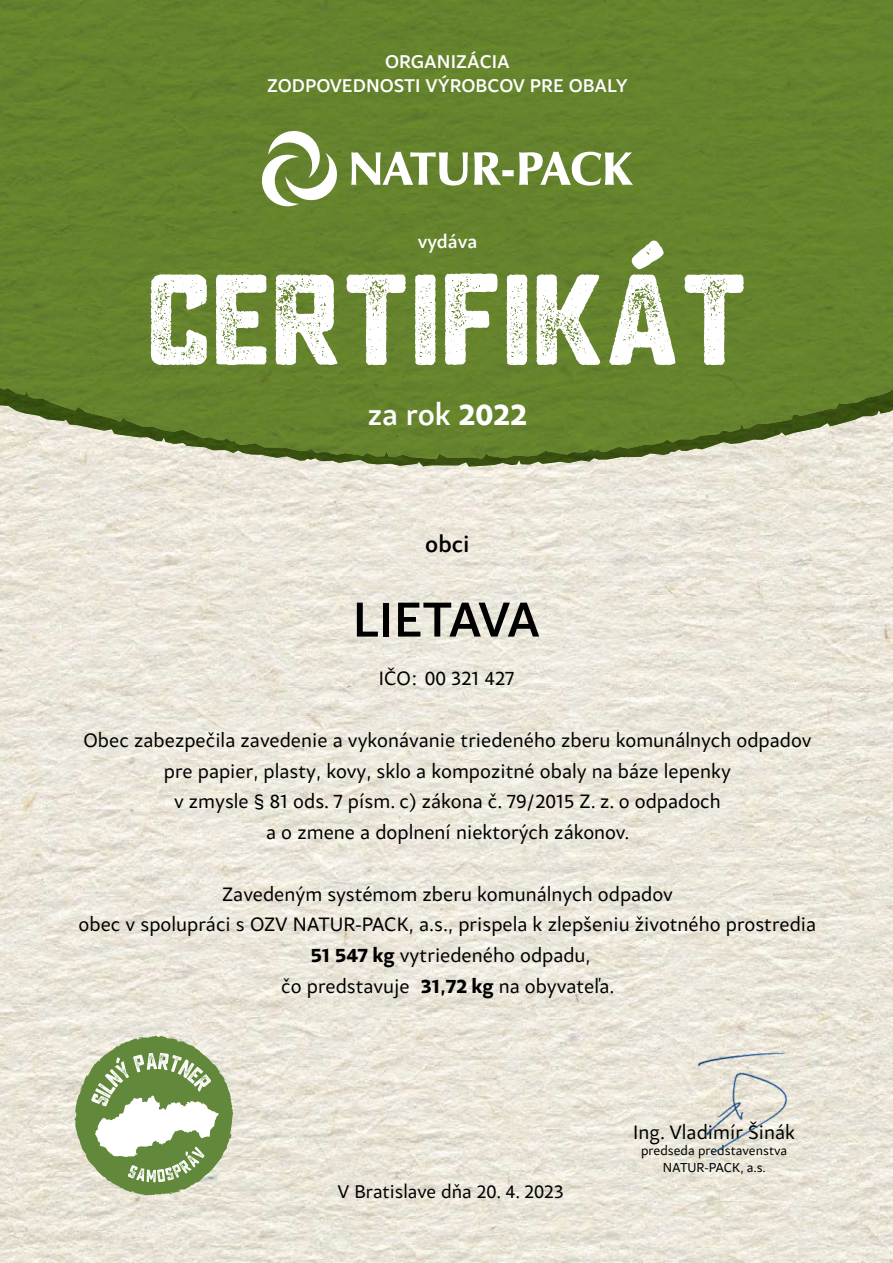
<style>
.page{position:relative;width:893px;height:1263px;background:#fff}
.page>*{position:absolute;margin:0;border:0;box-sizing:border-box;transform-origin:0 0}
.t1{font:129.3px "Sucrose Bold Two HQ";letter-spacing:.04em;color:#fff}
.t2{font:500 51.75px "Samo Sans Pro";letter-spacing:-.035em;color:#000}
.t3{font:500 31.5px "Samo Sans Pro";color:#fff}
.t4{font:500 24px "Samo Sans Pro";color:#000}
.t5{font:20.55px/30.8px "Samo Sans Pro";color:#000;text-align:center}
.t6{font:500 19.5px/23.4px "Samo Sans Pro";color:#fff;text-align:center}
.t7{font:19.5px "Samo Sans Pro";color:#000}
.t8{font:13.65px/16.4px "Samo Sans Pro";color:#000;text-align:center}
.s1{font-weight:700}
</style>
<div class="page">
<img style="left:0;top:467px;width:893px;height:796px">
<img style="left:657px;top:1044px;width:133px;height:109px">
<svg style="left:74px;top:1036px;width:159px;height:160px"></svg>
<svg style="left:737px;top:0;width:156px;height:459px;background:#6c8737"></svg>
<div style="left:0;top:0;width:737px;height:459px;background:#65832d"></div>
<svg style="left:351px;top:152px;width:282px;height:34px"></svg>
<svg style="left:259px;top:128px;width:80px;height:80px"></svg>
<p class="t6" style="left:267px;top:50px;width:362px">ORGANIZÁCIA<br>ZODPOVEDNOSTI VÝROBCOV PRE OBALY</p>
<p class="t6" style="left:418px;top:230px;width:61px">vydáva</p>
<h1 class="t1" style="left:149px;top:219px;width:598px">CERTIFIKÁT</h1>
<h3 class="t3" style="left:368px;top:395px;width:161px">za rok <span class="s1">2022</span></h3>
<p class="t4" style="left:425px;top:529px;width:46px">obci</p>
<h2 class="t2" style="left:353px;top:587px;width:189px">LIETAVA</h2>
<p class="t5" style="left:379px;top:663px;width:137px">IČO: 00 321 427</p>
<p class="t5" style="left:84px;top:725px;width:729px">Obec zabezpečila zavedenie a vykonávanie triedeného zberu komunálnych odpadov pre papier, plasty, kovy, sklo a kompozitné obaly na báze lepenky<br>v zmysle § 81 ods. 7 písm. c) zákona č. 79/2015 Z. z. o odpadoch<br>a o zmene a doplnení niektorých zákonov.</p>
<p class="t5" style="left:222px;top:878px;width:452px">Zavedeným systémom zberu komunálnych odpadov</p>
<p class="t5" style="left:79px;top:909px;width:739px">obec v spolupráci s OZV NATUR-PACK, a.s., prispela k zlepšeniu životného prostredia</p>
<p class="t5" style="left:311px;top:940px;width:282px"><span class="s1">51 547 kg</span> vytriedeného odpadu,</p>
<p class="t5" style="left:281px;top:971px;width:130px">čo predstavuje</p>
<p class="t5" style="left:421px;top:971px;width:195px"><span class="s1">31,72 kg</span> na obyvateľa.</p>
<p class="t7" style="left:338px;top:1179px;width:228px">V Bratislave dňa 20. 4. 2023</p>
<p class="t5" style="left:633px;top:1116px;width:163px">Ing. Vladimír Šinák</p>
<p class="t8" style="left:641px;top:1142px;width:148px">predseda predstavenstva<br>NATUR-PACK, a.s.</p>
</div>
